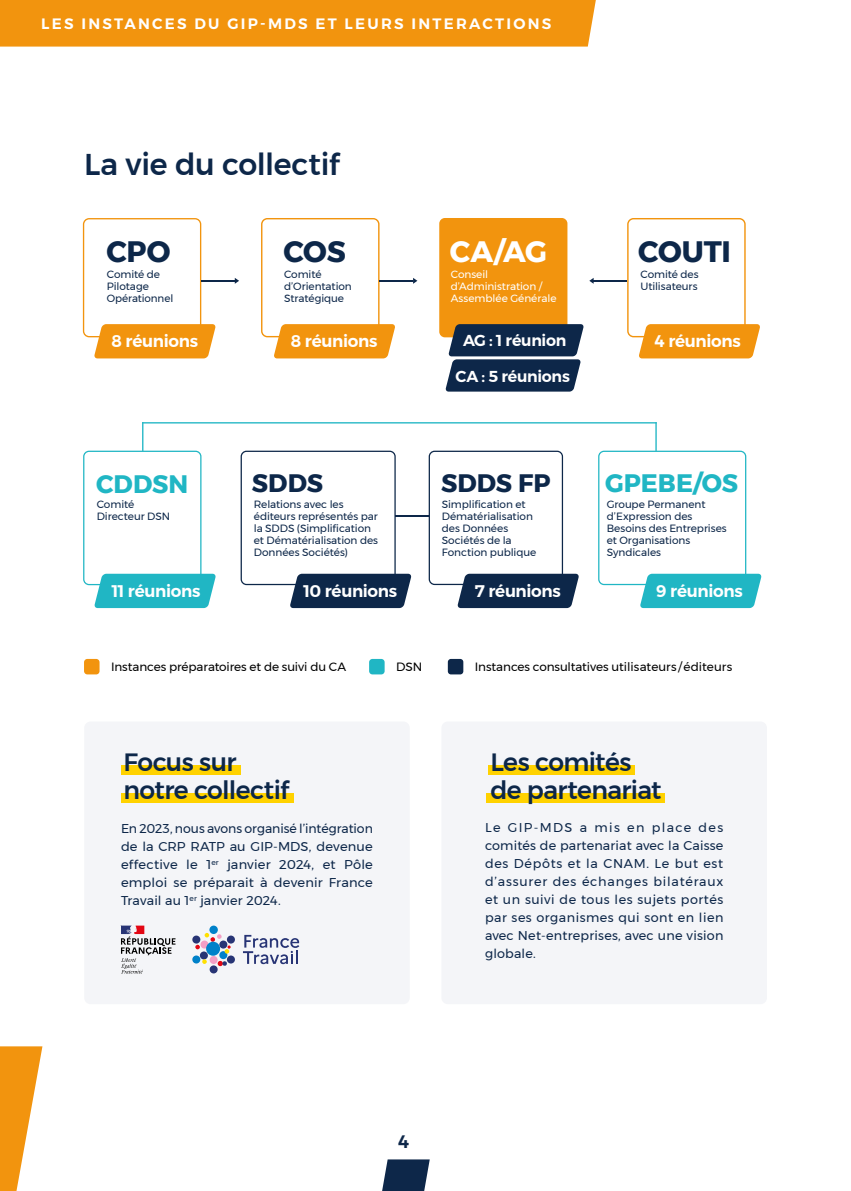
<style>
.page{position:relative;width:851px;height:1191px;background:#fff}
.page>*{position:absolute;margin:0;border:0;box-sizing:border-box;transform-origin:0 0}
.t1{font:500 30px "Montserrat V1";letter-spacing:-.01em;color:#0d2749}
.t2{font:700 29.4px "Montserrat V1";letter-spacing:-.005em;color:#0d2749}
.t3{font:700 29.4px "Montserrat V1";color:#fff}
.t4{font:700 25.2px "Montserrat V1";color:#20b6c4}
.t5{font:700 25.2px "Montserrat V1";letter-spacing:.005em;color:#0d2749}
.t6{font:500 24.9px/27.5px "Montserrat V1";letter-spacing:-.025em;color:#0d2749}
.t7{font:600 18px "Montserrat V1";color:#0d2749}
.t8{font:600 16.8px "Montserrat V1";letter-spacing:-.02em;color:#fff}
.t9{font:600 15.75px "Montserrat V1";letter-spacing:-.015em;color:#fff}
.t10{font:600 15px "Montserrat V1";letter-spacing:.15em;color:#fff}
.t11{font:12.75px/18px "Montserrat V1";letter-spacing:.015em;color:#0d2749;text-align:justify}
.t12{font:12px "Montserrat V1";letter-spacing:-.005em;color:#000}
.t13{font:10.5px/12px "Montserrat V1";letter-spacing:-.005em;color:#0d2749}
.t14{font:10.5px/12px "Montserrat V1";letter-spacing:-.005em;color:#fff}
</style>
<div class="page">
<svg style="left:382px;top:1159px;width:47px;height:32px;background:#29405e"></svg>
<div style="left:369px;top:659px;width:15px;height:15px;background:#20b6c4;border-radius:3px"></div>
<div style="left:448px;top:659px;width:15px;height:15px;background:#0d2749;border-radius:3px"></div>
<div style="left:84px;top:659px;width:15px;height:15px;background:#f2940e;border-radius:3px"></div>
<svg style="left:94px;top:324px;width:122px;height:34px;background:#f29b1f"></svg>
<svg style="left:273px;top:324px;width:122px;height:34px;background:#f29b1f"></svg>
<div style="left:83px;top:218px;width:118px;height:119px;border:1px solid #f2940e;border-radius:6px"></div>
<div style="left:261px;top:218px;width:118px;height:119px;border:1px solid #f2940e;border-radius:6px"></div>
<div style="left:627px;top:218px;width:118px;height:119px;border:1px solid #f2940e;border-radius:6px"></div>
<div style="left:439px;top:218px;width:128px;height:119px;background:#f2940e;border-radius:6px"></div>
<svg style="left:445px;top:324px;width:138px;height:67px;background:#293e5a"></svg>
<svg style="left:638px;top:324px;width:122px;height:34px;background:#f29b1e"></svg>
<hr style="left:201px;top:280px;width:34px;height:2px;background:#0d2749">
<svg style="left:235px;top:278px;width:4px;height:6px"></svg>
<hr style="left:379px;top:280px;width:34px;height:2px;background:#0d2749">
<svg style="left:413px;top:278px;width:4px;height:6px"></svg>
<hr style="left:593px;top:280px;width:34px;height:2px;background:#0d2749">
<svg style="left:589px;top:278px;width:4px;height:6px"></svg>
<div style="left:83px;top:450px;width:118px;height:135px;border:1px solid #20b6c4;border-radius:5px"></div>
<div style="left:428px;top:451px;width:135px;height:134px;border:1px solid #0d2749;border-radius:5px"></div>
<div style="left:240px;top:450px;width:155px;height:135px;border:1px solid #0d2749;border-radius:5px"></div>
<div style="left:598px;top:450px;width:148px;height:135px;border:1px solid #20b6c4;border-radius:5px"></div>
<svg style="left:94px;top:574px;width:122px;height:34px;background:#2ebac7"></svg>
<div style="left:290px;top:574px;width:121px;height:34px;background:#0d2749"></div>
<svg style="left:457px;top:574px;width:122px;height:34px;background:#1d3555"></svg>
<svg style="left:639px;top:574px;width:122px;height:34px;background:#2ebac7"></svg>
<hr style="left:142px;top:422px;width:514px;height:1px;background:#20b6c4">
<svg style="left:142px;top:422px;width:1px;height:29px"></svg>
<svg style="left:655px;top:422px;width:1px;height:29px"></svg>
<hr style="left:395px;top:515px;width:33px;height:1px;background:#0d2749">
<div style="left:0;top:0;width:595px;height:47px;background:#f2940e"></div>
<div style="left:84px;top:721px;width:325px;height:283px;background:#f4f5f8;border-radius:6px"></div>
<svg style="left:121px;top:765px;width:119px;height:10px"></svg>
<div style="left:121px;top:793px;width:172px;height:9px;background:#ffd200"></div>
<div style="left:441px;top:721px;width:325px;height:283px;background:#f4f5f8;border-radius:6px"></div>
<svg style="left:488px;top:765px;width:146px;height:10px"></svg>
<div style="left:486px;top:793px;width:179px;height:10px;background:#ffd200"></div>
<div style="left:227px;top:955px;width:8px;height:8px;background:#273475;border-radius:50%"></div>
<div style="left:219px;top:951px;width:8px;height:8px;background:#0081c9;border-radius:50%"></div>
<div style="left:209px;top:956px;width:9px;height:8px;background:#f39fc5;border-radius:50%"></div>
<div style="left:209px;top:965px;width:9px;height:8px;background:#273475;border-radius:50%"></div>
<div style="left:227px;top:935px;width:8px;height:8px;background:#273475;border-radius:50%"></div>
<div style="left:200px;top:951px;width:8px;height:8px;background:#273475;border-radius:50%"></div>
<svg style="left:202px;top:959px;width:5px;height:5px"></svg>
<svg style="left:217px;top:960px;width:10px;height:6px"></svg>
<svg style="left:192px;top:932px;width:39px;height:21px"></svg>
<div style="left:209px;top:925px;width:9px;height:9px;background:#0081c9;border-radius:50%"></div>
<div style="left:192px;top:955px;width:8px;height:8px;background:#0081c9;border-radius:50%"></div>
<div style="left:206px;top:941px;width:14px;height:14px;background:#0081c9;border-radius:50%"></div>
<svg style="left:243px;top:935px;width:56px;height:29px"></svg>
<svg style="left:121px;top:925px;width:54px;height:48px"></svg>
<svg style="left:0;top:1046px;width:42px;height:145px"></svg>
<p class="t10" style="left:41px;top:12px;width:511px">LES INSTANCES DU GIP-MDS ET LEURS INTERACTIONS</p>
<h1 class="t1" style="left:84px;top:141px;width:257px">La vie du collectif</h1>
<h2 class="t3" style="left:450px;top:228px;width:98px">CA/AG</h2>
<h2 class="t2" style="left:283px;top:228px;width:64px">COS</h2>
<h2 class="t2" style="left:638px;top:228px;width:94px">COUTI</h2>
<p class="t13" style="left:284px;top:268px;width:69px">Comité d’Orientation<br>Stratégique</p>
<p class="t13" style="left:640px;top:268px;width:60px">Comité des<br>Utilisateurs</p>
<h2 class="t2" style="left:106px;top:228px;width:66px">CPO</h2>
<p class="t13" style="left:107px;top:268px;width:68px">Comité de<br>Pilotage<br>Opérationnel</p>
<h3 class="t8" style="left:111px;top:328px;width:88px">8 réunions</h3>
<h3 class="t8" style="left:291px;top:328px;width:88px">8 réunions</h3>
<p class="t14" style="left:450px;top:268px;width:107px">Conseil d’Administration /<br>Assemblée Générale</p>
<p class="t9" style="left:463px;top:328px;width:105px">AG : 1 réunion</p>
<p class="t9" style="left:455px;top:364px;width:116px">CA : 5 réunions</p>
<h3 class="t8" style="left:654px;top:328px;width:88px">4 réunions</h3>
<h3 class="t4" style="left:96px;top:463px;width:94px">CDDSN</h3>
<h3 class="t5" style="left:252px;top:462px;width:73px">SDDS</h3>
<h3 class="t5" style="left:441px;top:462px;width:111px">SDDS FP</h3>
<h3 class="t4" style="left:605px;top:462px;width:135px">GPEBE/OS</h3>
<p class="t13" style="left:97px;top:498px;width:75px">Comité<br>Directeur DSN</p>
<p class="t13" style="left:254px;top:498px;width:126px">Relations avec les éditeurs représentés par la SDDS (Simplification et Dématérialisation des<br>Données Sociétés)</p>
<p class="t13" style="left:442px;top:498px;width:96px">Simplification et<br>Dématérialisation des Données<br>Sociétés de la<br>Fonction publique</p>
<p class="t13" style="left:606px;top:498px;width:121px">Groupe Permanent d’Expression des<br>Besoins des Entreprises et Organisations<br>Syndicales</p>
<h3 class="t8" style="left:112px;top:577px;width:90px">11 réunions</h3>
<h3 class="t8" style="left:303px;top:577px;width:95px">10 réunions</h3>
<h3 class="t8" style="left:475px;top:577px;width:87px">7 réunions</h3>
<h3 class="t8" style="left:656px;top:577px;width:88px">9 réunions</h3>
<p class="t12" style="left:111px;top:658px;width:236px">Instances préparatoires et de suivi du CA</p>
<p class="t12" style="left:396px;top:658px;width:28px">DSN</p>
<p class="t12" style="left:475px;top:658px;width:259px">Instances consultatives utilisateurs / éditeurs</p>
<h3 class="t6" style="left:123px;top:748px;width:167px">Focus sur notre collectif</h3>
<h3 class="t6" style="left:490px;top:748px;width:173px">Les comités de partenariat</h3>
<p class="t11" style="left:121px;top:819px;width:253px">En 2023, nous avons organisé l’intégration de la CRP RATP au GIP-MDS, devenue effective le 1<sup>er</sup> janvier 2024, et Pôle emploi se préparait à devenir France Travail au 1<sup>er</sup> janvier 2024.</p>
<p class="t11" style="left:485px;top:818px;width:240px">Le GIP-MDS a mis en place des comités de partenariat avec la Caisse des Dépôts et la CNAM. Le but est d’assurer des échanges bilatéraux et un suivi de tous les sujets portés par ses organismes qui sont en lien avec Net-entreprises, avec une vision globale.</p>
<h3 class="t7" style="left:398px;top:1127px;width:12px">4</h3>
</div>
